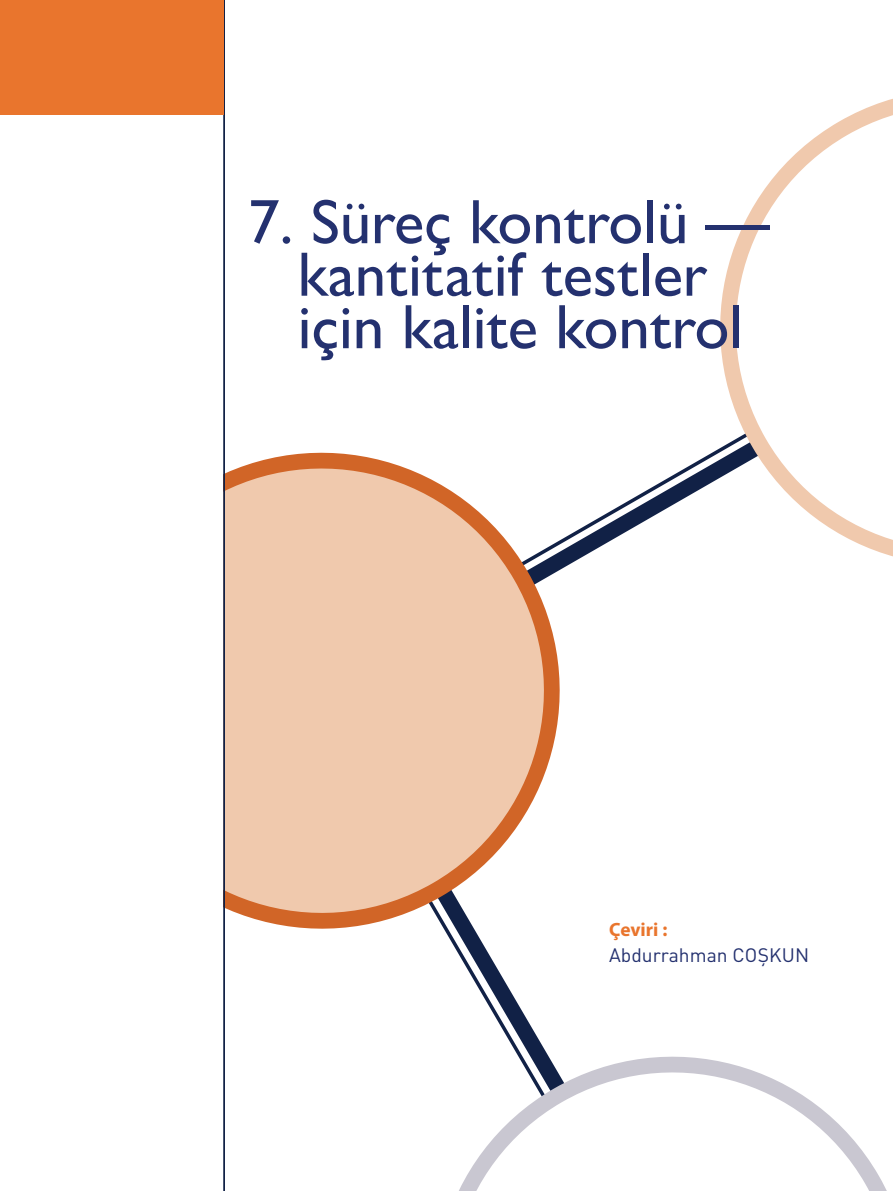
<style>
.page{position:relative;width:893px;height:1191px;background:#fff}
.page>*{position:absolute;margin:0;border:0;box-sizing:border-box;transform-origin:0 0}
.t1{font:500 63px/52.5px "Gill Sans";color:#24316f;text-align:center}
.t2{font:63px/52.5px "Gill Sans";color:#112146}
.t3{font:19.25px "DIN Pro";color:#24316f}
.t4{font:700 19.25px "Myriad Pro";color:#e9752d}
</style>
<div class="page">
<svg style="left:458px;top:462px;width:237px;height:570px"></svg>
<svg style="left:225px;top:452px;width:359px;height:501px"></svg>
<svg style="left:459px;top:1032px;width:428px;height:159px"></svg>
<svg style="left:695px;top:98px;width:198px;height:459px"></svg>
<hr style="left:223px;top:0;width:2px;height:1191px;background:#112146">
<div style="left:0;top:0;width:224px;height:114px;background:#e9752d"></div>
<div style="left:240px;top:154px;width:474px;height:241px;background:#fff"></div>
<p class="t1" style="left:248px;top:195px;width:522px">7. Süreç kontrolü — kantitatif testler<br>için kalite kontrol</p>
<p class="t2" style="left:298px;top:197px;width:393px;text-indent:-50px">1 Int oduction to qual y</p>
<p class="t4" style="left:609px;top:919px;width:60px">Çeviri :</p>
<p class="t3" style="left:609px;top:942px;width:202px">Abdurrahman COŞKUN</p>
</div>
